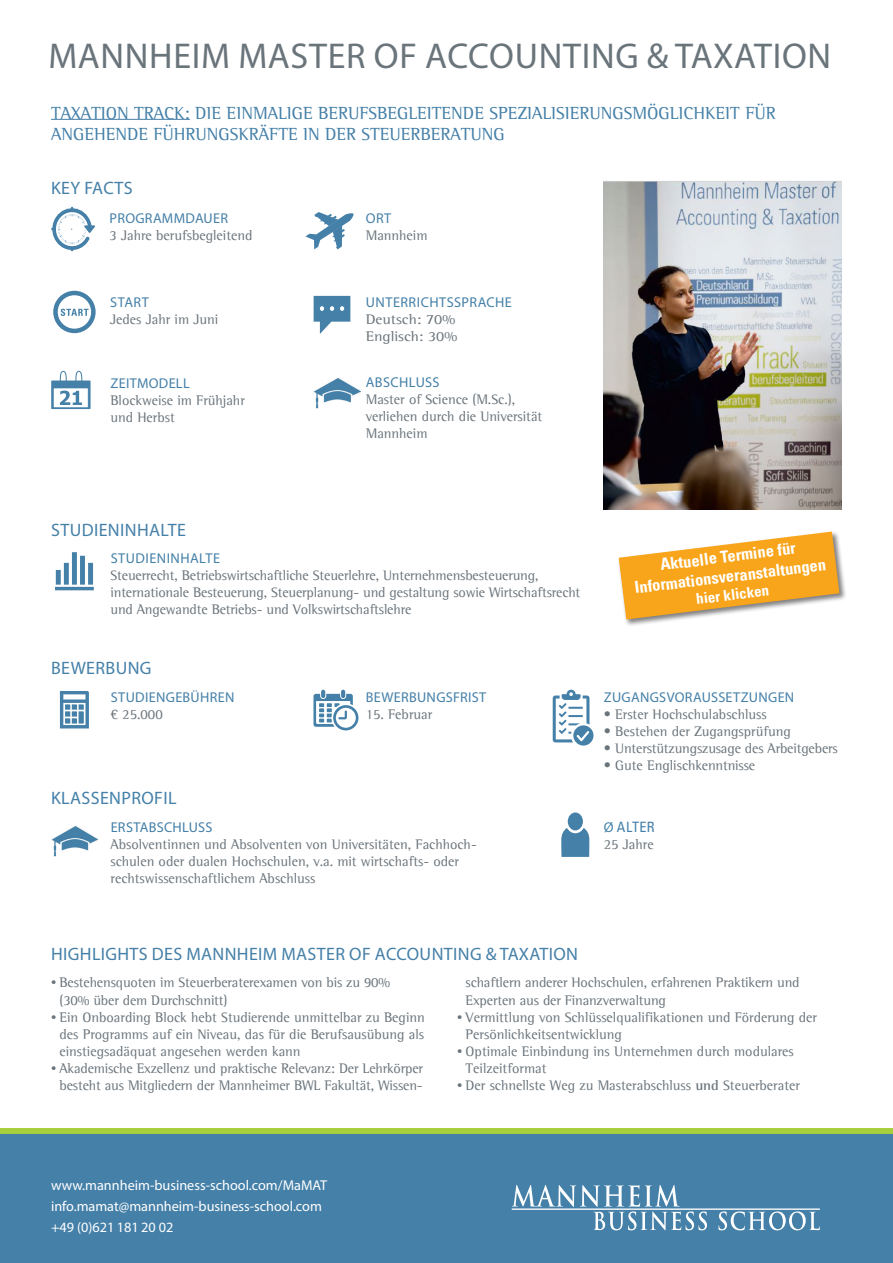
<style>
.page{position:relative;width:893px;height:1263px;background:#fff}
.page>*{position:absolute;margin:0;border:0;box-sizing:border-box;transform-origin:0 0}
.RZ_Headline_Titel{font:36px "Myriad Pro";letter-spacing:.02em;color:#6a747b}
.RZ_Subhead_12pt_blau{font:18px/21px "Agfa Rotis Semi Serif";color:#4580a8}
.RZ_Subhead_12pt_blau-2{font:18px "Myriad Pro";letter-spacing:.02em;color:#4580a8}
.RZ_Copy_Rotis_9_5_gr{font:700 condensed 16.5px "Univers LT Std";color:#fff}
.RZ_Copy_Rotis_9_5_gr-2{font:700 condensed 15px "Univers LT Std";color:#fff}
.Copy_grey{font:14.25px/17.1px "Agfa Rotis Semi Serif";color:#6a747b}
.RZ_Copy_Rotis_9_5_gr-3{font:14.25px/17.1px "Agfa Rotis Semi Serif";letter-spacing:-.01em;color:#6a747b}
._04_Subhead_innen{font:14.25px "Myriad Pro";letter-spacing:.025em;color:#4580a8}
.t1{font:14.25px "Myriad Pro";color:#fff}
.RZ_Copy_Rotis_9_5_gr-4{font:14.25px "Agfa Rotis Semi Serif";letter-spacing:-.01em;color:#6a747b;scale:1.1 1}
.RZ_Copy_Rotis_9_5_gr-5{font:14.25px "Myriad Pro";letter-spacing:.02em;color:#4680a8}
.RZ_Copy_Rotis_9_5_gr-6{font:14.25px "Myriad Pro";letter-spacing:.02em;color:#4580a8}
._04_Subhead_innen-2{font:condensed 14.25px "Univers LT Std";letter-spacing:.025em;color:#4580a8}
.s1{font-family:"Myriad Pro";font-stretch:normal}
.s2{font-size:10.5px}
.s3{font-weight:700}
</style>
<div class="page">
<div style="left:0;top:1133px;width:893px;height:130px;background:#4580a8"></div>
<div style="left:0;top:1128px;width:893px;height:5px;background:#a6ce39"></div>
<hr style="left:512px;top:1208px;width:308px;height:2px;background:#fff">
<svg style="left:512px;top:1185px;width:195px;height:45px"></svg>
<svg style="left:718px;top:1211px;width:102px;height:19px"></svg>
<hr style="left:51px;top:119px;width:139px;height:1px;background:#4580a8">
<svg style="left:51px;top:371px;width:40px;height:38px"></svg>
<svg style="left:305px;top:212px;width:49px;height:37px"></svg>
<svg style="left:53px;top:291px;width:43px;height:42px"></svg>
<svg style="left:51px;top:207px;width:44px;height:44px"></svg>
<svg style="left:55px;top:552px;width:39px;height:38px"></svg>
<svg style="left:313px;top:690px;width:45px;height:40px"></svg>
<svg style="left:553px;top:690px;width:40px;height:55px"></svg>
<svg style="left:60px;top:691px;width:29px;height:37px"></svg>
<svg style="left:561px;top:828px;width:28px;height:29px"></svg>
<div style="left:568px;top:812px;width:15px;height:18px;background:#4580a8;border-radius:50%"></div>
<svg style="left:314px;top:296px;width:36px;height:38px"></svg>
<img style="left:314px;top:378px;width:47px;height:30px">
<img style="left:51px;top:826px;width:47px;height:30px">
<img style="left:604px;top:181px;width:238px;height:328px">
<div style="left:617px;top:530px;width:230px;height:97px;background:#231f20;opacity:.57"></div>
<svg style="left:619px;top:531px;width:220px;height:88px"></svg>
<p class="RZ_Headline_Titel" style="left:48px;top:33px;width:784px">MANNHEIM MASTER OF ACCOUNTING &amp; TAXATION</p>
<p class="RZ_Subhead_12pt_blau" style="left:51px;top:102px;width:726px">TAXATION TRACK: DIE EINMALIGE BERUFSBEGLEITENDE SPEZIALISIERUNGSMÖGLICHKEIT FÜR<br>ANGEHENDE FÜHRUNGSKRÄFTE IN DER STEUERBERATUNG</p>
<p class="RZ_Subhead_12pt_blau-2" style="left:51px;top:177px;width:83px">KEY FACTS</p>
<p class="RZ_Copy_Rotis_9_5_gr-5" style="left:110px;top:209px;width:120px">PROGRAMMDAUER</p>
<p class="RZ_Copy_Rotis_9_5_gr-3" style="left:109px;top:226px;width:145px">3 Jahre berufsbegleitend</p>
<p class="_04_Subhead_innen" style="left:110px;top:293px;width:40px">START</p>
<p class="RZ_Copy_Rotis_9_5_gr-3" style="left:110px;top:311px;width:110px">Jedes Jahr im Juni</p>
<p class="RZ_Copy_Rotis_9_5_gr-6" style="left:111px;top:374px;width:81px">ZEITMODELL</p>
<p class="RZ_Copy_Rotis_9_5_gr-3" style="left:110px;top:392px;width:136px">Blockweise im Frühjahr</p>
<p class="RZ_Copy_Rotis_9_5_gr-3" style="left:110px;top:409px;width:66px">und Herbst</p>
<p class="_04_Subhead_innen" style="left:366px;top:209px;width:27px">ORT</p>
<p class="Copy_grey" style="left:366px;top:226px;width:63px">Mannheim</p>
<p class="_04_Subhead_innen" style="left:366px;top:293px;width:148px">UNTERRICHTSSPRACHE</p>
<p class="RZ_Copy_Rotis_9_5_gr-4" style="left:366px;top:311px;width:83px">Deutsch: 70%</p>
<p class="RZ_Copy_Rotis_9_5_gr-4" style="left:366px;top:328px;width:85px">Englisch: 30%</p>
<p class="_04_Subhead_innen" style="left:366px;top:373px;width:75px">ABSCHLUSS</p>
<p class="RZ_Copy_Rotis_9_5_gr-3" style="left:366px;top:390px;width:151px">Master of Science (M.Sc.),</p>
<p class="RZ_Copy_Rotis_9_5_gr-3" style="left:366px;top:407px;width:178px">verliehen durch die Universität<br>Mannheim</p>
<p class="RZ_Subhead_12pt_blau-2" style="left:51px;top:519px;width:136px">STUDIENINHALTE</p>
<p class="_04_Subhead_innen" style="left:111px;top:549px;width:111px">STUDIENINHALTE</p>
<p class="RZ_Copy_Rotis_9_5_gr-3" style="left:111px;top:567px;width:429px">Steuerrecht, Betriebswirtschaftliche Steuerlehre, Unternehmensbesteuerung,</p>
<p class="RZ_Copy_Rotis_9_5_gr-3" style="left:111px;top:584px;width:471px">internationale Besteuerung, Steuerplanung- und gestaltung sowie Wirtschaftsrecht und Angewandte Betriebs- und Volkswirtschaftslehre</p>
<p class="RZ_Subhead_12pt_blau-2" style="left:51px;top:657px;width:102px">BEWERBUNG</p>
<p class="_04_Subhead_innen" style="left:111px;top:688px;width:125px">STUDIENGEBÜHREN</p>
<p class="Copy_grey" style="left:111px;top:705px;width:54px">€ 25.000</p>
<p class="_04_Subhead_innen" style="left:366px;top:688px;width:122px">BEWERBUNGSFRIST</p>
<p class="Copy_grey" style="left:366px;top:705px;width:68px">15. Februar</p>
<p class="RZ_Subhead_12pt_blau-2" style="left:51px;top:787px;width:127px">KLASSENPROFIL</p>
<p class="_04_Subhead_innen" style="left:111px;top:818px;width:103px">ERSTABSCHLUSS</p>
<p class="Copy_grey" style="left:111px;top:836px;width:368px">Absolventinnen und Absolventen von Universitäten, Fachhoch&shy;schulen oder dualen Hochschulen, v.a. mit wirtschafts- oder rechtswissenschaftlichem Abschluss</p>
<p class="RZ_Copy_Rotis_9_5_gr" style="left:659px;top:554px;width:138px;rotate:-7deg">Aktuelle Termine für</p>
<p class="RZ_Copy_Rotis_9_5_gr" style="left:634px;top:578px;width:194px;rotate:-7deg">Informationsveranstaltungen</p>
<p class="RZ_Copy_Rotis_9_5_gr-2" style="left:695px;top:590px;width:75px;rotate:-7deg">hier klicken</p>
<p class="_04_Subhead_innen" style="left:604px;top:688px;width:192px">ZUGANGSVORAUSSETZUNGEN</p>
<p class="Copy_grey" style="left:604px;top:705px;width:164px">• Erster Hochschulabschluss</p>
<p class="Copy_grey" style="left:604px;top:722px;width:188px">• Bestehen der Zugangsprüfung</p>
<p class="Copy_grey" style="left:604px;top:740px;width:236px">• Unterstützungszusage des Arbeitgebers</p>
<p class="Copy_grey" style="left:604px;top:757px;width:153px">• Gute Englischkenntnisse</p>
<p class="_04_Subhead_innen-2" style="left:604px;top:818px;width:52px"><span class="s1">Ø</span> ALTER</p>
<p class="RZ_Copy_Rotis_9_5_gr-3" style="left:604px;top:836px;width:51px">25 Jahre</p>
<p class="RZ_Subhead_12pt_blau-2" style="left:51px;top:942px;width:528px">HIGHLIGHTS DES MANNHEIM MASTER OF ACCOUNTING &amp; TAXATION</p>
<p class="Copy_grey" style="left:60px;top:974px;width:332px;text-indent:-9px"><span class="s2">•</span> Bestehensquoten im Steuerberaterexamen von bis zu 90% (30% über dem Durchschnitt)</p>
<p class="Copy_grey" style="left:60px;top:1008px;width:367px;text-align:justify;text-indent:-9px"><span class="s2">•</span> Ein Onboarding Block hebt Studierende unmittelbar zu Beginn des Programms auf ein Niveau, das für die Berufsausübung als einstiegsadäquat angesehen werden kann</p>
<p class="Copy_grey" style="left:51px;top:1059px;width:374px;text-align:center"><span class="s2">•</span> Akademische Exzellenz und praktische Relevanz: Der Lehrkörper besteht aus Mitgliedern der Mannheimer BWL Fakultät, Wissen-</p>
<p class="Copy_grey" style="left:466px;top:974px;width:335px">schaftlern anderer Hochschulen, erfahrenen Praktikern und<br>Experten aus der Finanzverwaltung</p>
<p class="Copy_grey" style="left:466px;top:1008px;width:353px;text-indent:-9px"><span class="s2">•</span> Vermittlung von Schlüsselqualifikationen und Förderung der<br>Persönlichkeitsentwicklung</p>
<p class="Copy_grey" style="left:466px;top:1042px;width:330px;text-indent:-9px"><span class="s2">•</span> Optimale Einbindung ins Unternehmen durch modulares<br>Teilzeitformat</p>
<p class="Copy_grey" style="left:457px;top:1077px;width:344px"><span class="s2">•</span> Der schnellste Weg zu Masterabschluss <span class="s3">und</span> Steuerberater</p>
<p class="t1" style="left:51px;top:1176px;width:278px">www.mannheim-business-school.com/MaMAT</p>
<p class="t1" style="left:51px;top:1197px;width:272px">info.mamat@mannheim-business-school.com</p>
<p class="t1" style="left:51px;top:1218px;width:124px">+49 (0)621 181 20 02</p>
</div>
